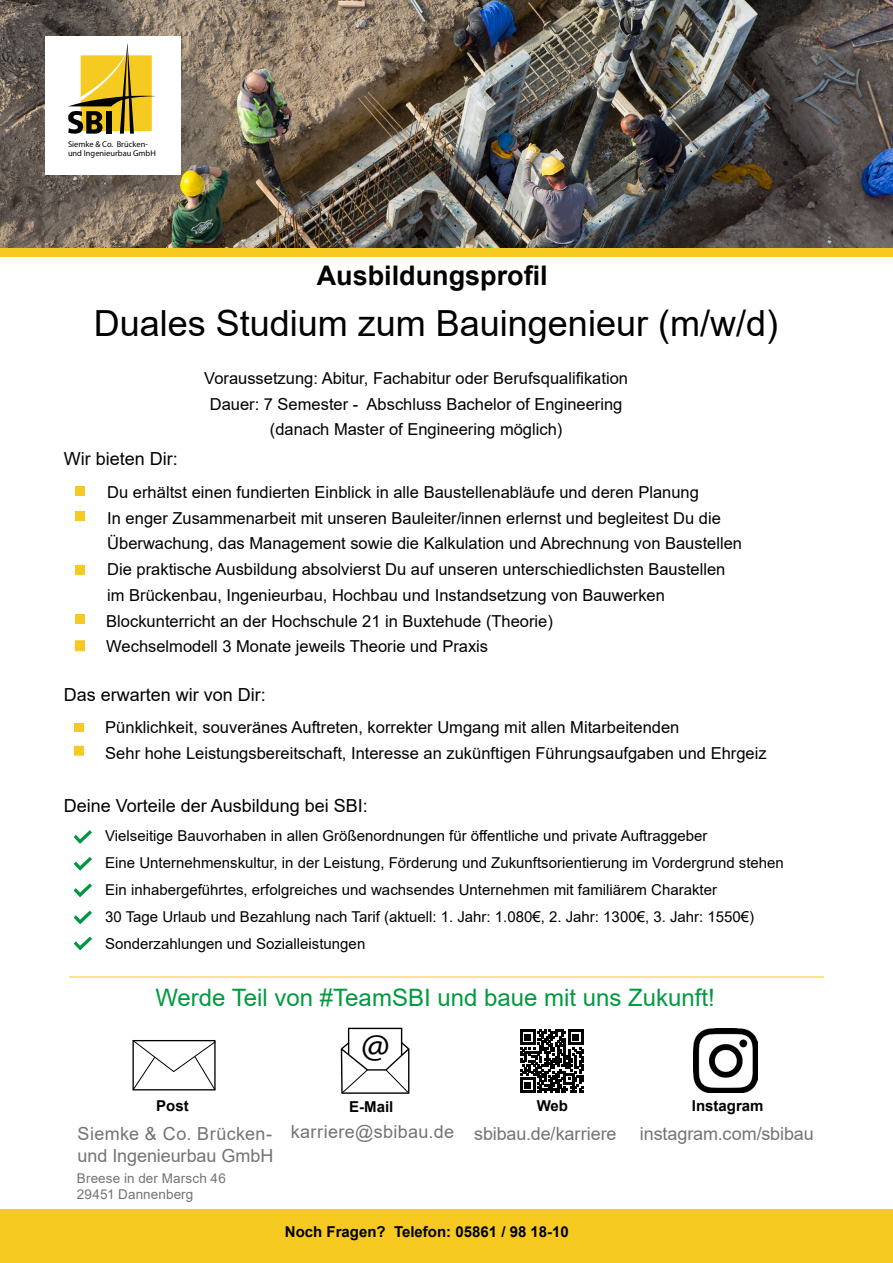
<style>
.page{position:relative;width:893px;height:1263px;background:#fff}
.page>*{position:absolute;margin:0;border:0;box-sizing:border-box;transform-origin:0 0}
.t1{font:36.9px "Myriad Pro";color:#000;scale:1.05 1}
.t2{font:36px "Arial";color:#000}
.t3{font:700 27px "Arial";color:#020203}
.t4{font:24px "Arial";color:#009b3e}
.copy{font:18px/21.6px "Arial";letter-spacing:-.005em;color:#757474}
.t5{font:18px "Arial";color:#020203}
.copy-2{font:18px "Arial";letter-spacing:.02em;color:#757474}
.t6{font:16.5px/25.8px "Arial";color:#020203}
.t7{font:15px "Arial";color:#020203}
.t8{font:700 15px "Arial";color:#000}
.t9{font:700 15px "Arial";color:#020203}
.copy-3{font:13.5px/16.2px "Arial";letter-spacing:.01em;color:#757474}
.t10{font:8.4px "Myriad Pro";color:#000}
</style>
<div class="page">
<div style="left:0;top:239px;width:893px;height:17px;background:#f6ca21"></div>
<div style="left:0;top:1210px;width:893px;height:53px;background:#f6ca21"></div>
<div style="left:76px;top:486px;width:9px;height:10px;background:#f6ca21"></div>
<div style="left:76px;top:511px;width:9px;height:10px;background:#f6ca21"></div>
<div style="left:76px;top:565px;width:9px;height:10px;background:#f6ca21"></div>
<img style="left:0;top:0;width:893px;height:248px">
<div style="left:45px;top:36px;width:136px;height:138px;background:#fff"></div>
<svg style="left:68px;top:43px;width:106px;height:134px"></svg>
<div style="left:75px;top:614px;width:9px;height:10px;background:#f6ca21"></div>
<div style="left:75px;top:640px;width:10px;height:11px;background:#f6ca21;border:1px solid #f6ca21"></div>
<div style="left:74px;top:723px;width:9px;height:8px;background:#f6ca21"></div>
<div style="left:74px;top:746px;width:10px;height:10px;background:#f6ca21;border:1px solid #f6ca21"></div>
<svg style="left:74px;top:830px;width:18px;height:14px"></svg>
<svg style="left:74px;top:857px;width:18px;height:14px"></svg>
<svg style="left:74px;top:883px;width:18px;height:14px"></svg>
<svg style="left:74px;top:910px;width:18px;height:14px"></svg>
<svg style="left:74px;top:936px;width:18px;height:14px"></svg>
<hr style="left:69px;top:977px;width:755px;height:1px;background:#f6ca21">
<svg style="left:340px;top:1027px;width:70px;height:67px"></svg>
<svg style="left:132px;top:1040px;width:84px;height:51px"></svg>
<img style="left:694px;top:1028px;width:63px;height:64px">
<svg style="left:520px;top:1029px;width:63px;height:64px"></svg>
<p class="t10" style="left:68px;top:139px;width:81px">Siemke &amp; Co. Brücken-</p>
<p class="t10" style="left:68px;top:148px;width:89px">und Ingenieurbau GmbH</p>
<p class="t3" style="left:317px;top:257px;width:233px">Ausbildungsprofil</p>
<p class="t2" style="left:94px;top:299px;width:686px">Duales Studium zum Bauingenieur (m/w/d)</p>
<p class="t6" style="left:204px;top:366px;width:425px">Voraussetzung: Abitur, Fachabitur oder Berufsqualifikation</p>
<p class="t6" style="left:210px;top:391px;width:414px">Dauer: 7 Semester - Abschluss Bachelor of Engineering</p>
<p class="t6" style="left:270px;top:417px;width:294px">(danach Master of Engineering möglich)</p>
<p class="t5" style="left:64px;top:446px;width:116px">Wir bieten Dir:</p>
<p class="t6" style="left:106px;top:479px;width:637px">Du erhältst einen fundierten Einblick in alle Baustellenabläufe und deren Planung<br>In enger Zusammenarbeit mit unseren Bauleiter/innen erlernst und begleitest Du die Überwachung, das Management sowie die Kalkulation und Abrechnung von Baustellen Die praktische Ausbildung absolvierst Du auf unseren unterschiedlichsten Baustellen im Brückenbau, Ingenieurbau, Hochbau und Instandsetzung von Bauwerken Blockunterricht an der Hochschule 21 in Buxtehude (Theorie)<br>Wechselmodell 3 Monate jeweils Theorie und Praxis</p>
<p class="t5" style="left:64px;top:682px;width:204px">Das erwarten wir von Dir:</p>
<p class="t6" style="left:105px;top:714px;width:576px">Pünklichkeit, souveränes Auftreten, korrekter Umgang mit allen Mitarbeitenden</p>
<p class="t6" style="left:105px;top:740px;width:663px">Sehr hohe Leistungsbereitschaft, Interesse an zukünftigen Führungsaufgaben und Ehrgeiz</p>
<p class="t5" style="left:64px;top:793px;width:306px">Deine Vorteile der Ausbildung bei SBI:</p>
<p class="t7" style="left:105px;top:825px;width:604px">Vielseitige Bauvorhaben in allen Größenordnungen für öffentliche und private Auftraggeber</p>
<p class="t7" style="left:105px;top:852px;width:680px">Eine Unternehmenskultur, in der Leistung, Förderung und Zukunftsorientierung im Vordergrund stehen</p>
<p class="t7" style="left:105px;top:879px;width:613px">Ein inhabergeführtes, erfolgreiches und wachsendes Unternehmen mit familiärem Charakter</p>
<p class="t7" style="left:105px;top:906px;width:651px">30 Tage Urlaub und Bezahlung nach Tarif (aktuell: 1. Jahr: 1.080€, 2. Jahr: 1300€, 3. Jahr: 1550€)</p>
<p class="t7" style="left:105px;top:933px;width:262px">Sonderzahlungen und Sozialleistungen</p>
<p class="t4" style="left:155px;top:981px;width:561px">Werde Teil von #TeamSBI und baue mit uns Zukunft!</p>
<p class="t1" style="left:361px;top:1022px;width:29px">@</p>
<p class="t9" style="left:156px;top:1095px;width:34px">Post</p>
<p class="t9" style="left:349px;top:1096px;width:46px">E-Mail</p>
<p class="t9" style="left:537px;top:1095px;width:33px">Web</p>
<p class="copy" style="left:78px;top:1123px;width:197px">Siemke &amp; Co. Brücken&shy;und Ingenieurbau GmbH</p>
<p class="copy-3" style="left:77px;top:1170px;width:150px">Breese in der Marsch 46<br>29451 Dannenberg</p>
<p class="copy-2" style="left:291px;top:1120px;width:165px">karriere@sbibau.de</p>
<p class="copy" style="left:474px;top:1123px;width:144px">sbibau.de/karriere</p>
<p class="t8" style="left:285px;top:1221px;width:285px">Noch Fragen? Telefon: 05861 / 98 18-10</p>
<p class="t9" style="left:692px;top:1095px;width:73px">Instagram</p>
<p class="copy" style="left:640px;top:1123px;width:175px">instagram.com/sbibau</p>
</div>
